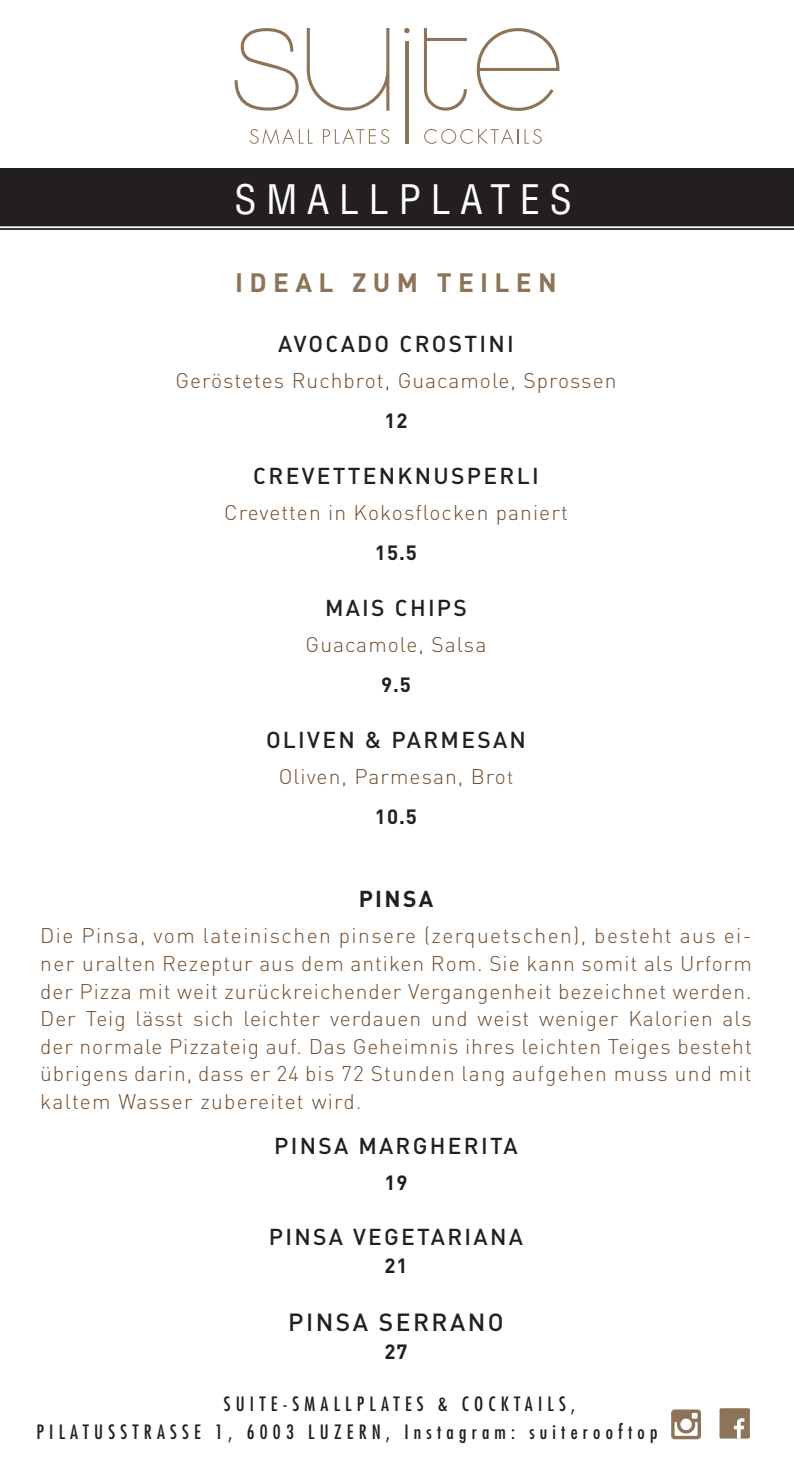
<style>
.page{position:relative;width:794px;height:1474px;background:#fff}
.page>*{position:absolute;margin:0;border:0;box-sizing:border-box;transform-origin:0 0}
.t1{font:condensed 39.73px "Helvetica";letter-spacing:.25em;color:#fff}
.t2{font:700 26.25px "DIN";letter-spacing:.24em;color:#8d7459}
.t3{font:500 24.5px "DIN";letter-spacing:.1em;color:#231f20}
.t4{font:22.75px "DIN Medium Alternate";letter-spacing:.1em;color:#231f20}
.t5{font:500 22.75px "DIN";letter-spacing:.1em;color:#231f20}
.t6{font:700 22.75px "DIN";letter-spacing:.1em;color:#231f20}
.t7{font:300 21px/27.5px "DIN";letter-spacing:.05em;color:#734e2f;text-align:justify}
.t8{font:700 20.3px "DIN";letter-spacing:.05em;color:#231f20}
.t9{font:condensed 19.25px/28px "Futura";letter-spacing:.27em;color:#231f20}
.s1{font-size:19.25px}
</style>
<div class="page">
<div style="left:0;top:168px;width:794px;height:57px;background:#231f20"></div>
<hr style="left:0;top:224px;width:794px;height:2px;background:#231f20">
<hr style="left:0;top:228px;width:794px;height:2px;background:#231f20">
<svg style="left:234px;top:28px;width:65px;height:83px"></svg>
<svg style="left:307px;top:28px;width:82px;height:83px"></svg>
<svg style="left:404px;top:28px;width:5px;height:5px"></svg>
<hr style="left:405px;top:41px;width:3px;height:103px;background:#8d7459">
<svg style="left:424px;top:28px;width:43px;height:83px"></svg>
<svg style="left:477px;top:28px;width:82px;height:83px"></svg>
<svg style="left:424px;top:128px;width:118px;height:16px"></svg>
<svg style="left:250px;top:128px;width:63px;height:16px"></svg>
<svg style="left:323px;top:128px;width:66px;height:16px"></svg>
<div style="left:719px;top:1408px;width:31px;height:30px;background:#8d7459;border-radius:2px"></div>
<svg style="left:734px;top:1418px;width:10px;height:20px"></svg>
<svg style="left:671px;top:1409px;width:30px;height:30px"></svg>
<h1 class="t1" style="left:234px;top:175px;width:339px">SMALLPLATES</h1>
<p class="t2" style="left:235px;top:265px;width:323px">IDEAL ZUM TEILEN</p>
<p class="t4" style="left:278px;top:329px;width:237px">AVOCADO CROSTINI</p>
<p class="t7" style="left:175px;top:367px;width:442px">Geröstetes Ruchbrot, Guacamole, Sprossen</p>
<p class="t8" style="left:384px;top:407px;width:25px">12</p>
<p class="t4" style="left:253px;top:461px;width:287px">CREVETTENKNUSPERLI</p>
<p class="t7" style="left:224px;top:498px;width:345px">Crevetten in Kokosflocken paniert</p>
<p class="t8" style="left:375px;top:539px;width:44px">15.5</p>
<p class="t4" style="left:325px;top:593px;width:143px">MAIS CHIPS</p>
<p class="t7" style="left:306px;top:630px;width:182px">Guacamole, Salsa</p>
<p class="t8" style="left:381px;top:671px;width:31px">9.5</p>
<p class="t4" style="left:266px;top:725px;width:261px">OLIVEN &amp; PARMESAN</p>
<p class="t7" style="left:279px;top:762px;width:236px">Oliven, Parmesan, Bro<span class="s1">t</span></p>
<p class="t8" style="left:375px;top:803px;width:44px">10.5</p>
<p class="t6" style="left:359px;top:884px;width:76px">PINSA</p>
<p class="t7" style="left:40px;top:922px;width:713px">Die Pinsa, vom lateinischen pinsere (zerquetschen), besteht aus ei&shy;ner uralten Rezeptur aus dem antiken Rom. Sie kann somit als Urform der Pizza mit weit zurückreichender Vergangenheit bezeichnet werden.<br>Der Teig lässt sich leichter verdauen und weist weniger Kalorien als der normale Pizzateig auf. Das Geheimnis ihres leichten Teiges besteht übrigens darin, dass er 24 bis 72 Stunden lang aufgehen muss und mit kaltem Wasser zubereitet wird<span class="s1">.</span></p>
<p class="t5" style="left:274px;top:1131px;width:245px">PINSA MARGHERITA</p>
<p class="t8" style="left:384px;top:1169px;width:25px">19</p>
<p class="t5" style="left:269px;top:1222px;width:256px">PINSA VEGETARIANA</p>
<p class="t8" style="left:384px;top:1251px;width:25px">21</p>
<p class="t3" style="left:288px;top:1306px;width:217px">PINSA SERRANO</p>
<p class="t8" style="left:384px;top:1338px;width:25px">27</p>
<p class="t9" style="left:37px;top:1388px;width:622px;text-indent:187px">SUITE-SMALLPLATES &amp; COCKTAILS,<br>PILATUSSTRASSE 1, 6003 LUZERN, Instagram: suiterooftop</p>
</div>
